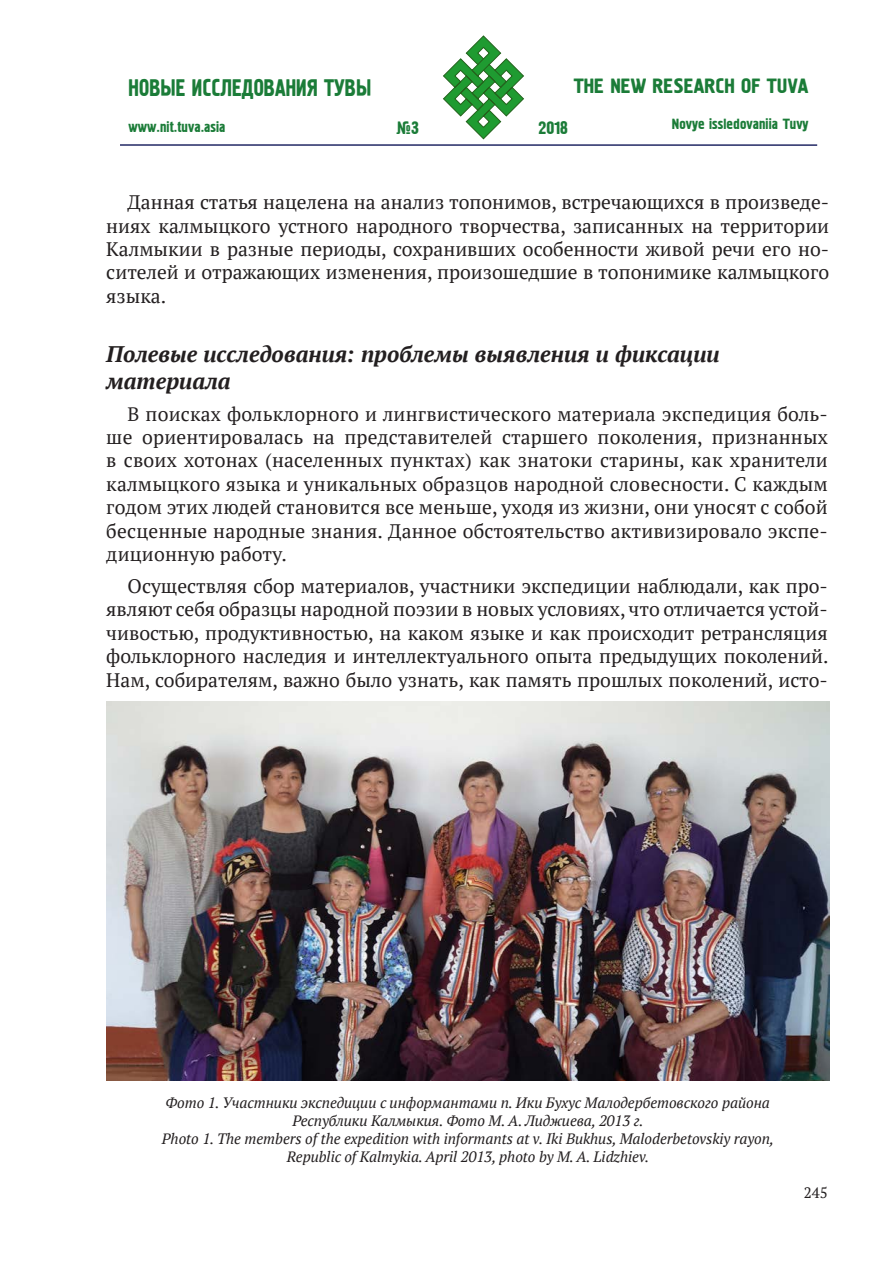
<style>
.page{position:relative;width:893px;height:1263px;background:#fff}
.page>*{position:absolute;margin:0;border:0;box-sizing:border-box;transform-origin:0 0}
.t1{font:24.3px "Pollock 1 CTT";color:#1b7c38;scale:.86 1}
.t2{font:italic 700 22.5px/27px "PT Serif";color:#231f20}
.t3{font:21px "Pollock 1 CTT";color:#1b7c38}
.t4{font:19.5px/23.4px "PT Serif";color:#231f20;text-align:justify}
.t5{font:18px "Pollock 1 CTT";color:#1b7c38}
.t6{font:italic 15px/18px "PT Serif";letter-spacing:-.005em;color:#231f20;text-align:center}
.t7{font:15px "Pollock 1 CTT";color:#1b7c38}
.t8{font:15px "PT Serif";color:#231f20}
</style>
<div class="page">
<hr style="left:120px;top:144px;width:697px;height:2px;background:#232965">
<svg style="left:126px;top:144px;width:247px;height:2px"></svg>
<svg style="left:443px;top:35px;width:81px;height:105px"></svg>
<img style="left:106px;top:702px;width:723px;height:378px">
<p class="t1" style="left:129px;top:74px;width:284px">НОВЫЕ ИССЛЕДОВАНИЯ ТУВЫ</p>
<p class="t7" style="left:129px;top:119px;width:98px">www.nit.tuva.asia</p>
<p class="t5" style="left:396px;top:118px;width:24px">№3</p>
<p class="t3" style="left:574px;top:74px;width:236px">THE NEW RESEARCH OF TUVA</p>
<p class="t7" style="left:672px;top:116px;width:138px">Novye issledovaniia Tuvy</p>
<p class="t5" style="left:538px;top:118px;width:31px">2018</p>
<p class="t4" style="left:106px;top:190px;width:724px;text-indent:21px">Данная статья нацелена на анализ топонимов, встречающихся в произведе&shy;ниях калмыцкого устного народного творчества, записанных на территории Калмыкии в разные периоды, сохранивших особенности живой речи его но&shy;сителей и отражающих изменения, произошедшие в топонимике калмыцкого языка.</p>
<p class="t2" style="left:106px;top:340px;width:615px">Полевые исследования: проблемы выявления и фиксации материала</p>
<p class="t4" style="left:106px;top:402px;width:723px;text-indent:21px">В поисках фольклорного и лингвистического материала экспедиция боль&shy;ше ориентировалась на представителей старшего поколения, признанных в своих хотонах (населенных пунктах) как знатоки старины, как хранители калмыцкого языка и уникальных образцов народной словесности. С каждым годом этих людей становится все меньше, уходя из жизни, они уносят с собой бесценные народные знания. Данное обстоятельство активизировало экспе&shy;диционную работу.</p>
<p class="t4" style="left:106px;top:574px;width:724px;text-indent:21px">Осуществляя сбор материалов, участники экспедиции наблюдали, как про&shy;являют себя образцы народной поэзии в новых условиях, что отличается устой&shy;чивостью, продуктивностью, на каком языке и как происходит ретрансляция фольклорного наследия и интеллектуального опыта предыдущих поколений.<br>Нам, собирателям, важно было узнать, как память прошлых поколений, исто-</p>
<p class="t6" style="left:162px;top:1093px;width:614px">Фото 1. Участники экспедиции с информантами п. Ики Бухус Малодербетовского района Республики Калмыкия. Фото М. А. Лиджиева, 2013 г.<br>Photo 1. Тhe members of the expedition with informants at v. Iki Bukhus, Maloderbetovskiy rayon, Republic of Kalmykia. April 2013, photo by M. A. Lidzhiev.</p>
<p class="t8" style="left:804px;top:1183px;width:25px">245</p>
</div>
